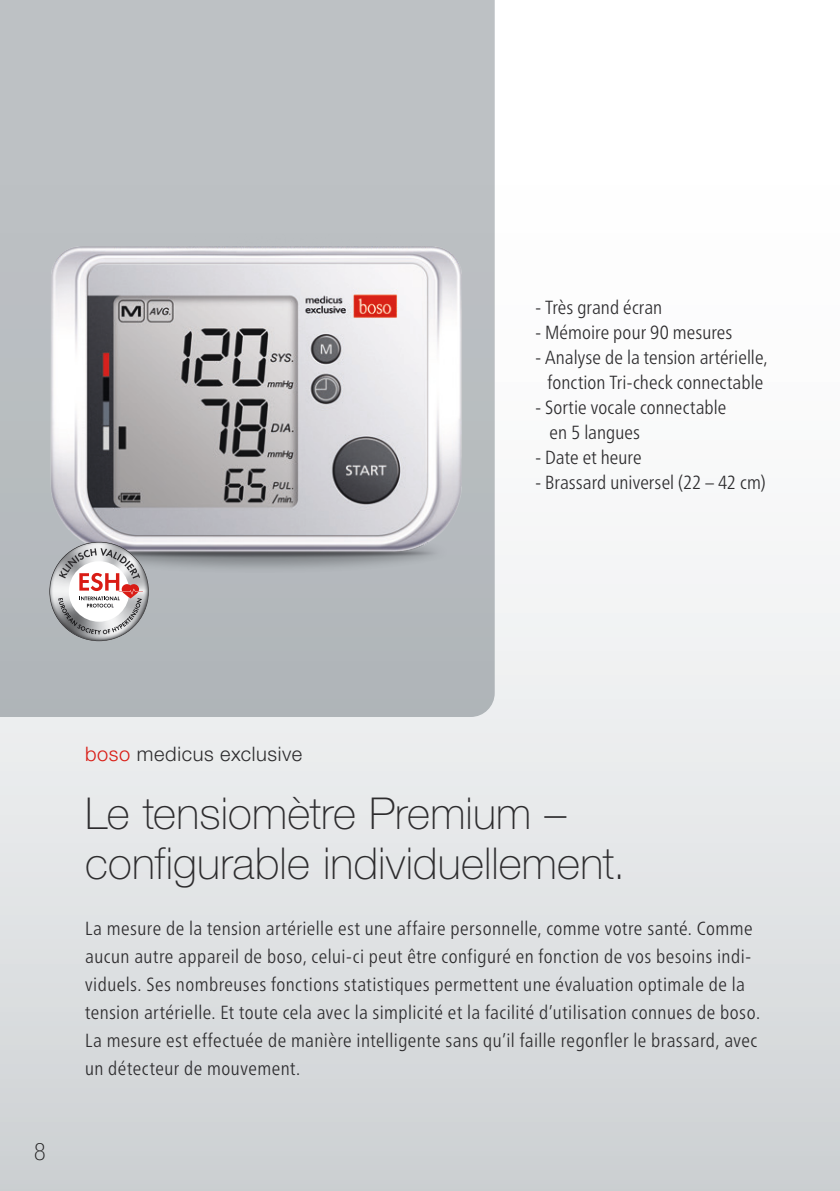
<style>
.page{position:relative;width:840px;height:1191px;background:#fff}
.page>*{position:absolute;margin:0;border:0;box-sizing:border-box;transform-origin:0 0}
.t1{font:100 44px "Helvetica Neue LT Pro";letter-spacing:.005em;color:#2d2c2e}
.t2{font:100 condensed 24px "Helvetica Neue LT Pro";color:#212021}
.t3{font:300 20px "Helvetica Neue LT Pro";letter-spacing:.03em;color:#2d2c2e}
.t4{font:300 condensed 19px/28px "Frutiger Neue LT Pro";letter-spacing:.02em;color:#2d2c2e}
.s1{color:#d91c15}
</style>
<div class="page">
<div style="left:0;top:0;width:839px;height:1191px;background:linear-gradient(to bottom,#fff,#d4d7da)"></div>
<svg style="left:0;top:0;width:494px;height:717px;background:#b8bdc0"></svg>
<img style="left:36px;top:235px;width:439px;height:351px">
<svg style="left:49px;top:542px;width:100px;height:99px"></svg>
<p class="t4" style="left:535px;top:293px;width:128px">- Très grand écran</p>
<p class="t4" style="left:535px;top:318px;width:198px">- Mémoire pour 90 mesures</p>
<p class="t4" style="left:535px;top:345px;width:233px;line-height:25px;text-align:center">- Analyse de la tension artérielle, fonction Tri-check connectable</p>
<p class="t4" style="left:549px;top:395px;width:178px;line-height:25px;text-indent:-14px">- Sortie vocale connectable en 5 langues</p>
<p class="t4" style="left:535px;top:443px;width:108px">- Date et heure</p>
<p class="t4" style="left:535px;top:468px;width:231px">- Brassard universel (22 – 42 cm)</p>
<p class="t2" style="left:34px;top:1138px;width:13px">8</p>
<p class="t3" style="left:85px;top:742px;width:218px"><span class="s1">boso</span> medicus exclusive</p>
<p class="t1" style="left:85px;top:788px;width:482px">Le tensiomètre Premium –</p>
<p class="t1" style="left:85px;top:838px;width:541px">configurable individuellement.</p>
<p class="t4" style="left:85px;top:914px;width:676px">La mesure de la tension artérielle est une affaire personnelle, comme votre santé. Comme aucun autre appareil de boso, celui-ci peut être configuré en fonction de vos besoins indi&shy;viduels. Ses nombreuses fonctions statistiques permettent une évaluation optimale de la tension artérielle. Et toute cela avec la simplicité et la facilité d’utilisation connues de boso.<br>La mesure est effectuée de manière intelligente sans qu’il faille regonfler le brassard, avec un détecteur de mouvement.</p>
</div>
